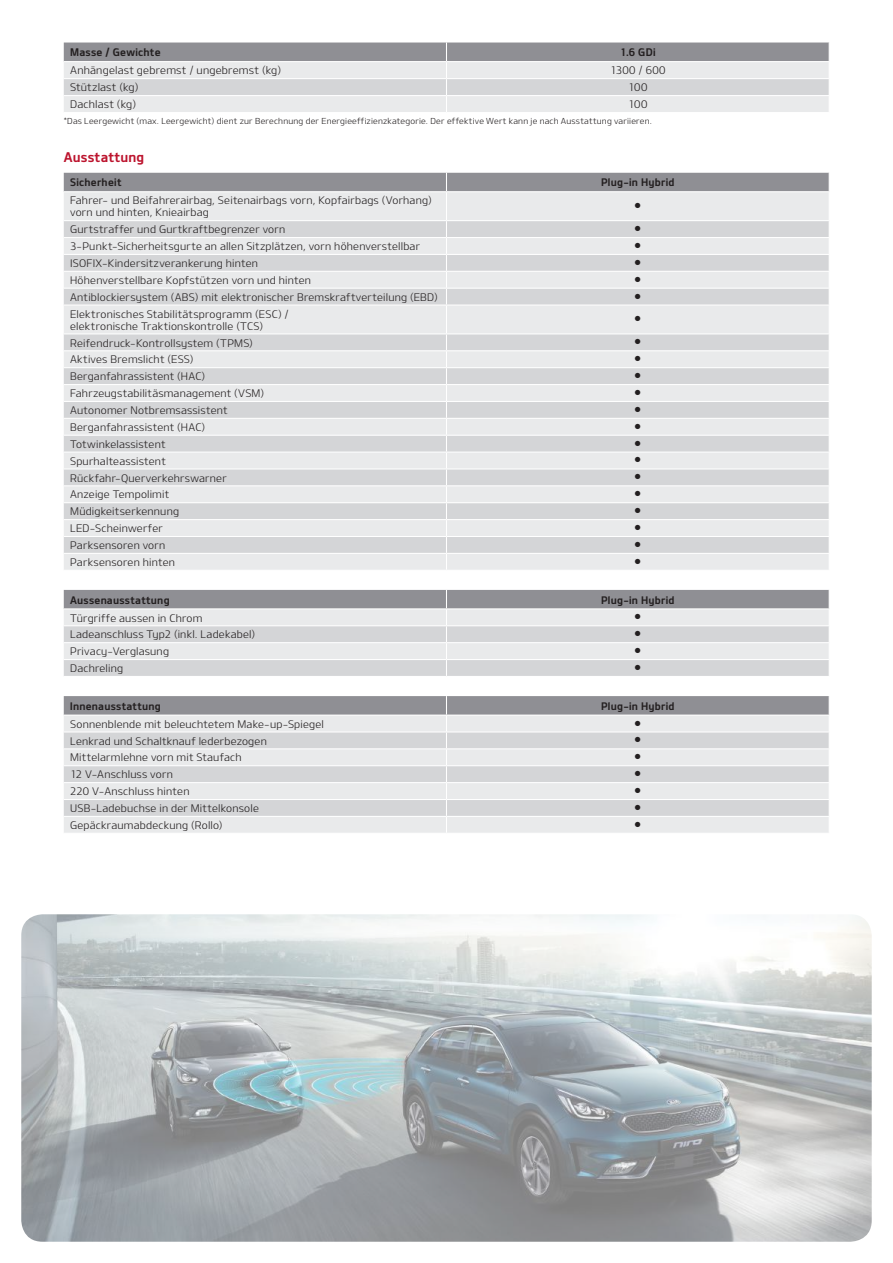
<style>
.page{position:relative;width:893px;height:1263px;background:#fff}
.page>*{position:absolute;margin:0;border:0;box-sizing:border-box;transform-origin:0 0}
.t1{font:13.5px "Design KOTFB";letter-spacing:.015em;color:#bc132d}
.t2{font:10.65px "Design KOTFL";letter-spacing:.02em;color:#231f20}
.t3{font:10.65px "Design KOTFB";letter-spacing:.025em;color:#231f20}
.t4{font:10.5px/12px "Design KOTFL";letter-spacing:.02em;color:#231f20}
.t5{font:10.5px "Design KOTFB";letter-spacing:.025em;color:#231f20}
.t6{font:10.5px "Universal Newswith Comm Pi";color:#231f20}
.t7{font:8.4px "Design KOTFL";letter-spacing:.025em;color:#231f20}
</style>
<div class="page">
<img style="left:21px;top:914px;width:851px;height:328px">
<svg style="left:64px;top:43px;width:765px;height:69px;background:#cdced0"></svg>
<svg style="left:64px;top:173px;width:765px;height:397px;background:#dddee0"></svg>
<svg style="left:64px;top:590px;width:765px;height:86px;background:#cfcfd2"></svg>
<svg style="left:64px;top:696px;width:765px;height:137px;background:#d6d7d9"></svg>
<p class="t3" style="left:70px;top:46px;width:92px">Masse / Gewichte</p>
<p class="t3" style="left:620px;top:46px;width:37px">1.6 GDi</p>
<p class="t2" style="left:70px;top:64px;width:213px">Anhängelast gebremst / ungebremst (kg)</p>
<p class="t2" style="left:610px;top:64px;width:57px">1300 / 600</p>
<p class="t2" style="left:70px;top:81px;width:70px">Stützlast (kg)</p>
<p class="t2" style="left:628px;top:81px;width:21px">100</p>
<p class="t2" style="left:70px;top:98px;width:67px">Dachlast (kg)</p>
<p class="t2" style="left:628px;top:98px;width:21px">100</p>
<p class="t7" style="left:64px;top:116px;width:590px">*Das Leergewicht (max. Leergewicht) dient zur Berechnung der Energieeffizienzkategorie. Der effektive Wert kann je nach Ausstattung variieren.</p>
<p class="t1" style="left:64px;top:149px;width:82px">Ausstattung</p>
<p class="t5" style="left:70px;top:176px;width:53px">Sicherheit</p>
<p class="t5" style="left:601px;top:176px;width:75px">Plug-in Hybrid</p>
<p class="t4" style="left:70px;top:194px;width:363px">Fahrer- und Beifahrerairbag, Seitenairbags vorn, Kopfairbags (Vorhang) vorn und hinten, Knieairbag</p>
<p class="t6" style="left:635px;top:201px;width:7px">●</p>
<p class="t4" style="left:70px;top:223px;width:217px">Gurtstraffer und Gurtkraftbegrenzer vorn</p>
<p class="t6" style="left:635px;top:224px;width:7px">●</p>
<p class="t4" style="left:70px;top:240px;width:351px">3-Punkt-Sicherheitsgurte an allen Sitzplätzen, vorn höhenverstellbar</p>
<p class="t6" style="left:635px;top:241px;width:7px">●</p>
<p class="t4" style="left:70px;top:257px;width:189px">ISOFIX-Kindersitzverankerung hinten</p>
<p class="t6" style="left:635px;top:258px;width:7px">●</p>
<p class="t4" style="left:70px;top:274px;width:242px">Höhenverstellbare Kopfstützen vorn und hinten</p>
<p class="t6" style="left:635px;top:275px;width:7px">●</p>
<p class="t4" style="left:70px;top:291px;width:369px">Antiblockiersystem (ABS) mit elektronischer Bremskraftverteilung (EBD)</p>
<p class="t6" style="left:635px;top:291px;width:7px">●</p>
<p class="t4" style="left:70px;top:307px;width:220px">Elektronisches Stabilitätsprogramm (ESC) / elektronische Traktionskontrolle (TCS)</p>
<p class="t6" style="left:635px;top:314px;width:7px">●</p>
<p class="t4" style="left:70px;top:336px;width:184px">Reifendruck-Kontrollsystem (TPMS)</p>
<p class="t6" style="left:635px;top:337px;width:7px">●</p>
<p class="t4" style="left:70px;top:353px;width:125px">Aktives Bremslicht (ESS)</p>
<p class="t6" style="left:635px;top:354px;width:7px">●</p>
<p class="t4" style="left:70px;top:370px;width:137px">Berganfahrassistent (HAC)</p>
<p class="t6" style="left:635px;top:371px;width:7px">●</p>
<p class="t4" style="left:70px;top:387px;width:196px">Fahrzeugstabilitäsmanagement (VSM)</p>
<p class="t6" style="left:635px;top:388px;width:7px">●</p>
<p class="t4" style="left:70px;top:404px;width:159px">Autonomer Notbremsassistent</p>
<p class="t6" style="left:635px;top:405px;width:7px">●</p>
<p class="t4" style="left:70px;top:421px;width:137px">Berganfahrassistent (HAC)</p>
<p class="t6" style="left:635px;top:422px;width:7px">●</p>
<p class="t4" style="left:70px;top:438px;width:97px">Totwinkelassistent</p>
<p class="t6" style="left:635px;top:438px;width:7px">●</p>
<p class="t4" style="left:70px;top:454px;width:97px">Spurhalteassistent</p>
<p class="t6" style="left:635px;top:455px;width:7px">●</p>
<p class="t4" style="left:70px;top:471px;width:158px">Rückfahr-Querverkehrswarner</p>
<p class="t6" style="left:635px;top:472px;width:7px">●</p>
<p class="t4" style="left:70px;top:488px;width:101px">Anzeige Tempolimit</p>
<p class="t6" style="left:635px;top:489px;width:7px">●</p>
<p class="t4" style="left:70px;top:505px;width:110px">Müdigkeitserkennung</p>
<p class="t6" style="left:635px;top:506px;width:7px">●</p>
<p class="t4" style="left:70px;top:522px;width:94px">LED-Scheinwerfer</p>
<p class="t6" style="left:635px;top:523px;width:7px">●</p>
<p class="t4" style="left:70px;top:539px;width:97px">Parksensoren vorn</p>
<p class="t6" style="left:635px;top:540px;width:7px">●</p>
<p class="t4" style="left:70px;top:556px;width:106px">Parksensoren hinten</p>
<p class="t6" style="left:635px;top:557px;width:7px">●</p>
<p class="t5" style="left:70px;top:593px;width:101px">Aussenausstattung</p>
<p class="t5" style="left:601px;top:593px;width:75px">Plug-in Hybrid</p>
<p class="t4" style="left:70px;top:611px;width:134px">Türgriffe aussen in Chrom</p>
<p class="t6" style="left:635px;top:612px;width:7px">●</p>
<p class="t4" style="left:70px;top:628px;width:187px">Ladeanschluss Typ2 (inkl. Ladekabel)</p>
<p class="t6" style="left:635px;top:629px;width:7px">●</p>
<p class="t4" style="left:70px;top:645px;width:100px">Privacy-Verglasung</p>
<p class="t6" style="left:635px;top:646px;width:7px">●</p>
<p class="t4" style="left:70px;top:662px;width:54px">Dachreling</p>
<p class="t6" style="left:635px;top:663px;width:7px">●</p>
<p class="t5" style="left:70px;top:699px;width:92px">Innenausstattung</p>
<p class="t5" style="left:601px;top:699px;width:75px">Plug-in Hybrid</p>
<p class="t4" style="left:70px;top:717px;width:255px">Sonnenblende mit beleuchtetem Make-up-Spiegel</p>
<p class="t6" style="left:635px;top:718px;width:7px">●</p>
<p class="t4" style="left:70px;top:734px;width:198px">Lenkrad und Schaltknauf lederbezogen</p>
<p class="t6" style="left:635px;top:735px;width:7px">●</p>
<p class="t4" style="left:70px;top:751px;width:173px">Mittelarmlehne vorn mit Staufach</p>
<p class="t6" style="left:635px;top:752px;width:7px">●</p>
<p class="t4" style="left:70px;top:768px;width:104px">12 V-Anschluss vorn</p>
<p class="t6" style="left:635px;top:769px;width:7px">●</p>
<p class="t4" style="left:70px;top:785px;width:121px">220 V-Anschluss hinten</p>
<p class="t6" style="left:635px;top:786px;width:7px">●</p>
<p class="t4" style="left:70px;top:802px;width:190px">USB-Ladebuchse in der Mittelkonsole</p>
<p class="t6" style="left:635px;top:803px;width:7px">●</p>
<p class="t4" style="left:70px;top:819px;width:154px">Gepäckraumabdeckung (Rollo)</p>
<p class="t6" style="left:635px;top:820px;width:7px">●</p>
</div>
